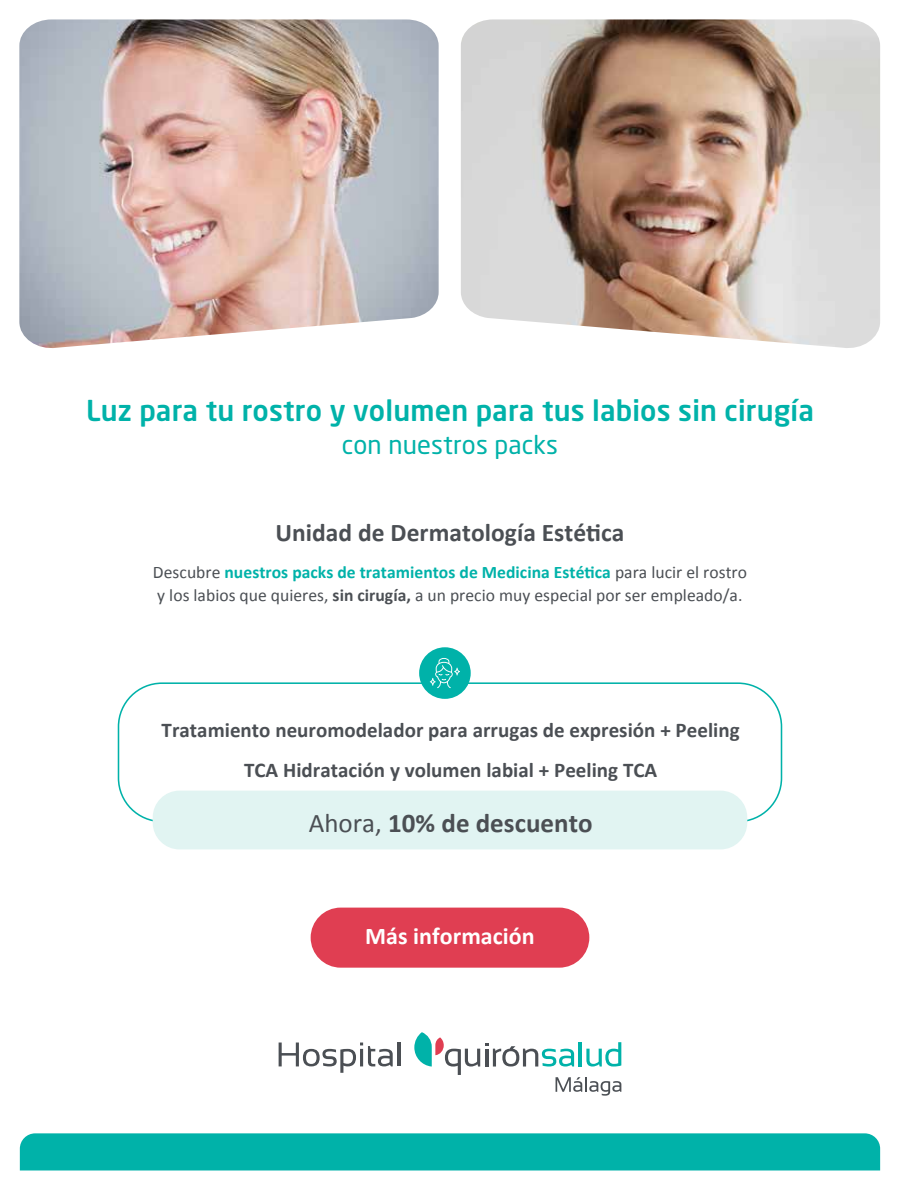
<style>
.page{position:relative;width:900px;height:1190px;background:#fff}
.page>*{position:absolute;margin:0;border:0;box-sizing:border-box;transform-origin:0 0}
.t1{font:500 28.5px "Neo Sans W1 G";letter-spacing:.005em;color:#00b2a9}
.t2{font:700 27px "Calibri";color:#4b4f54}
.t3{font:700 25.5px "Calibri";color:#4b4f54}
.t4{font:25.5px "Neo Sans W1 G";letter-spacing:.005em;color:#00b2a9}
.t5{font:700 24px "Calibri";color:#fff}
.t6{font:700 21px/40px "Calibri";color:#4b4f54;text-align:center}
.t7{font:17.55px/22.5px "Calibri";color:#4b4f54}
.s1{font-weight:700;color:#00b2a9}
.s2{font-weight:700}
.s3{font-weight:400}
</style>
<div class="page">
<div style="left:20px;top:1133px;width:860px;height:37px;background:#00b2a9"></div>
<img style="left:19px;top:19px;width:420px;height:329px">
<img style="left:461px;top:19px;width:419px;height:329px">
<svg style="left:414px;top:1032px;width:207px;height:63px"></svg>
<svg style="left:279px;top:1042px;width:114px;height:31px"></svg>
<hr style="left:397px;top:1042px;width:3px;height:24px;background:#4b4f54">
<div style="left:118px;top:682px;width:664px;height:140px;border:2px solid #00b2a9;border-radius:43px"></div>
<div style="left:419px;top:647px;width:52px;height:52px;background:#00b2a9;border-radius:50%"></div>
<svg style="left:430px;top:658px;width:30px;height:30px"></svg>
<div style="left:153px;top:790px;width:594px;height:59px;background:#e1f4f2;border-radius:27px"></div>
<div style="left:311px;top:907px;width:278px;height:60px;background:#e03e52;border-radius:30px"></div>
<h1 class="t1" style="left:86px;top:392px;width:729px">Luz para tu rostro y volumen para tus labios sin cirugía</h1>
<h3 class="t4" style="left:342px;top:429px;width:218px">con nuestros packs</h3>
<h3 class="t3" style="left:275px;top:515px;width:351px">Unidad de Dermatología Estética</h3>
<p class="t7" style="left:153px;top:560px;width:596px">Descubre <span class="s1">nuestros packs de tratamientos de Medicina Estética</span> para lucir el rostro y los labios que quieres, <span class="s2">sin cirugía,</span> a un precio muy especial por ser empleado/a.</p>
<p class="t6" style="left:162px;top:709px;width:580px">Tratamiento neuromodelador para arrugas de expresión + Peeling<br>TCA Hidratación y volumen labial + Peeling TCA</p>
<h2 class="t2" style="left:309px;top:804px;width:285px"><span class="s3">Ahora,</span> 10% de descuento</h2>
<h3 class="t5" style="left:365px;top:919px;width:171px">Más información</h3>
</div>
